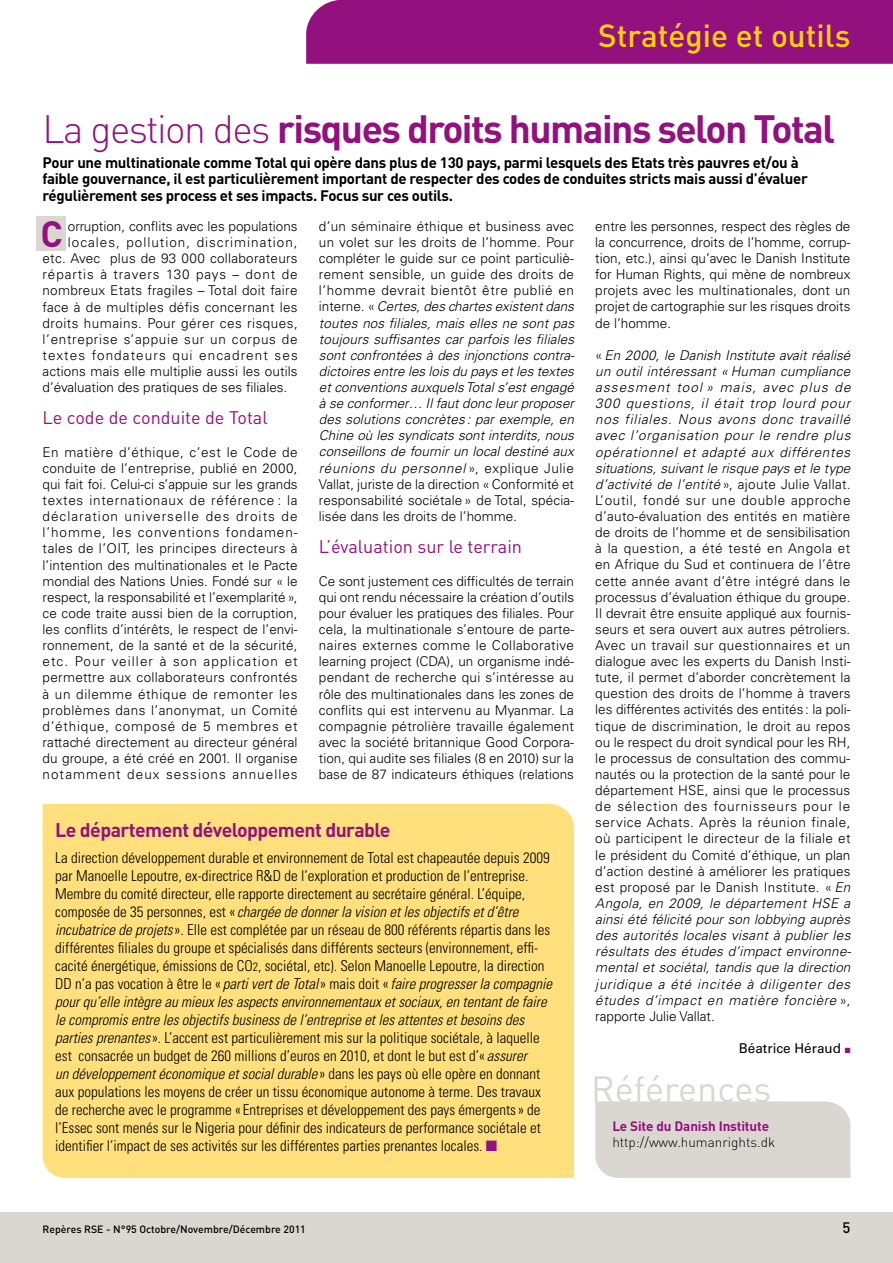
<style>
.page{position:relative;width:893px;height:1263px;background:#fff}
.page>*{position:absolute;margin:0;border:0;box-sizing:border-box;transform-origin:0 0}
.t1{font:700 39px "DIN";letter-spacing:-.04em;color:#93117e}
.t2{font:700 36.15px "DIN";color:#93117e}
.t3{font:36px "DIN";color:#dad7d0}
.t4{font:500 31.5px "DIN";color:#ffd400}
.t5{font:700 19.5px "DIN";letter-spacing:-.03em;color:#93117e}
.t6{font:18px "DIN";color:#93117e}
.t7{font:300 condensed 15px/18px "Univers LT Std";color:#000}
.t8{font:700 15px/16.5px "DIN";letter-spacing:-.02em;color:#000}
.t9{font:500 15px "DIN";color:#000}
.t10{font:300 13.5px/16px "Univers LT Std";letter-spacing:.02em;color:#000;text-align:justify}
.t11{font:italic 300 13.5px/16px "Univers LT Std";color:#000;text-align:justify}
.t12{font:300 13.5px "Univers LT Std";color:#000}
.t13{font:300 13.5px "Univers LT Std";letter-spacing:.075em;color:#000}
.t14{font:300 13.5px "Univers LT Std";letter-spacing:.05em;color:#000}
.t15{font:300 13.5px "Univers LT Std";letter-spacing:.08em;color:#000}
.t16{font:300 13.5px "Univers LT Std";letter-spacing:.07em;color:#000}
.t17{font:300 13.5px "DIN";color:#000}
.t18{font:700 13.5px "DIN";letter-spacing:-.01em;color:#93117e}
.t19{font:13.5px "Univers LT Std";color:#000}
.t20{font:500 10.5px "DIN";color:#000}
.s1{font-weight:300}
.s2{font-style:normal}
.s3{font-style:italic}
.s4{font-size:12px}
.s5{color:#93117e}
</style>
<div class="page">
<div style="left:0;top:1212px;width:893px;height:51px;background:#dad7d0"></div>
<div style="left:36px;top:217px;width:30px;height:34px;background:#dad7d0"></div>
<div style="left:306px;top:0;width:587px;height:64px;background:#93117e"></div>
<div style="left:595px;top:1101px;width:255px;height:77px;background:#dad7d0"></div>
<div style="left:43px;top:804px;width:531px;height:374px;background:#ffe07c"></div>
<h3 class="t4" style="left:598px;top:16px;width:254px">Stratégie et outils</h3>
<h1 class="t1" style="left:43px;top:103px;width:794px"><span class="s1">La gestion des</span> risques droits humains selon Total</h1>
<p class="t8" style="left:43px;top:154px;width:767px">Pour une multinationale comme Total qui opère dans plus de 130 pays, parmi lesquels des Etats très pauvres et/ou à faible gouvernance, il est particulièrement important de respecter des codes de conduites stricts mais aussi d’évaluer régulièrement ses process et ses impacts. Focus sur ces outils.</p>
<h2 class="t2" style="left:40px;top:210px;width:22px">C</h2>
<p class="t12" style="left:68px;top:218px;width:231px">orruption, conflits avec les populations</p>
<p class="t13" style="left:68px;top:234px;width:231px">locales, pollution, discrimination,</p>
<p class="t10" style="left:43px;top:250px;width:257px">etc. Avec plus de 93 000 collaborateurs</p>
<p class="t16" style="left:43px;top:266px;width:257px">répartis à travers 130 pays – dont de</p>
<p class="t10" style="left:43px;top:283px;width:256px">nombreux Etats fragiles – Total doit faire</p>
<p class="t10" style="left:43px;top:299px;width:257px">face à de multiples défis concernant les</p>
<p class="t10" style="left:43px;top:315px;width:257px">droits humains. Pour gérer ces risques,</p>
<p class="t14" style="left:43px;top:331px;width:257px">l’entreprise s’appuie sur un corpus de</p>
<p class="t15" style="left:43px;top:347px;width:257px">textes fondateurs qui encadrent ses</p>
<p class="t10" style="left:43px;top:363px;width:257px">actions mais elle multiplie aussi les outils</p>
<p class="t12" style="left:43px;top:379px;width:246px">d’évaluation des pratiques de ses filiales.</p>
<h3 class="t6" style="left:43px;top:407px;width:227px">Le code de conduite de Total</h3>
<p class="t10" style="left:43px;top:444px;width:257px">En matière d’éthique, c’est le Code de conduite de l’entreprise, publié en 2000, qui fait foi. Celui-ci s’appuie sur les grands textes internationaux de référence : la déclaration universelle des droits de l’homme, les conventions fondamen&shy;tales de l’OIT, les principes directeurs à l’intention des multinationales et le Pacte mondial des Nations Unies. Fondé sur « le respect, la responsabilité et l’exemplarité», ce code traite aussi bien de la corruption, les conflits d’intérêts, le respect de l’envi&shy;ronnement, de la santé et de la sécurité, etc. Pour veiller à son application et permettre aux collaborateurs confrontés à un dilemme éthique de remonter les problèmes dans l’anonymat, un Comité d’éthique, composé de 5 membres et rattaché directement au directeur général du groupe, a été créé en 2001. Il organise notamment deux sessions annuelles</p>
<p class="t11" style="left:319px;top:218px;width:257px"><span class="s2">d’un séminaire éthique et business avec un volet sur les droits de l’homme. Pour compléter le guide sur ce point particuliè&shy;rement sensible, un guide des droits de l’homme devrait bientôt être publié en interne. «</span>Certes, des chartes existent dans toutes nos filiales, mais elles ne sont pas toujours suffisantes car parfois les filiales sont confrontées à des injonctions contra&shy;dictoires entre les lois du pays et les textes et conventions auxquels Total s’est engagé à se conformer… Il faut donc leur proposer des solutions concrètes : par exemple, en Chine où les syndicats sont interdits, nous conseillons de fournir un local destiné aux réunions du personnel <span class="s2">», explique Julie Vallat, juriste de la direction «Conformité et responsabilité sociétale» de Total, spécia&shy;lisée dans les droits de l’homme.</span></p>
<h3 class="t6" style="left:319px;top:536px;width:205px">L’évaluation sur le terrain</h3>
<p class="t10" style="left:319px;top:573px;width:257px">Ce sont justement ces difficultés de terrain qui ont rendu nécessaire la création d’outils pour évaluer les pratiques des filiales. Pour cela, la multinationale s’entoure de parte&shy;naires externes comme le Collaborative learning project (CDA), un organisme indé&shy;pendant de recherche qui s’intéresse au rôle des multinationales dans les zones de conflits qui est intervenu au Myanmar. La compagnie pétrolière travaille également avec la société britannique Good Corpora&shy;tion, qui audite ses filiales (8 en 2010) sur la base de 87 indicateurs éthiques (relations</p>
<h3 class="t5" style="left:55px;top:817px;width:337px">Le département développement durable</h3>
<p class="t7" style="left:55px;top:849px;width:498px">La direction développement durable et environnement de Total est chapeautée depuis 2009 par Manoelle Lepoutre, ex-directrice R&amp;D de l’exploration et production de l’entreprise.<br>Membre du comité directeur, elle rapporte directement au secrétaire général. L’équipe, composée de 35 personnes, est «<span class="s3">chargée de donner la vision et les objectifs et d’être incubatrice de projets</span>». Elle est complétée par un réseau de 800 référents répartis dans les différentes filiales du groupe et spécialisés dans différents secteurs (environnement, effi&shy;cacité énergétique, émissions de CO<span class="s4">2</span>, sociétal, etc). Selon Manoelle Lepoutre, la direction DD n’a pas vocation à être le « <span class="s3">parti vert de Total</span>» mais doit «<span class="s3">faire progresser la compagnie pour qu’elle intègre au mieux les aspects environnementaux et sociaux, en tentant de faire le compromis entre les objectifs business de l’entreprise et les attentes et besoins des parties prenantes</span>». L’accent est particulièrement mis sur la politique sociétale, à laquelle est consacrée un budget de 260 millions d’euros en 2010, et dont le but est d’« <span class="s3">assurer<br>un développement économique et social durable</span> » dans les pays où elle opère en donnant aux populations les moyens de créer un tissu économique autonome à terme. Des travaux de recherche avec le programme « Entreprises et développement des pays émergents» de l’Essec sont menés sur le Nigeria pour définir des indicateurs de performance sociétale et identifier l’impact de ses activités sur les différentes parties prenantes locales. <span class="s5">■</span></p>
<p class="t10" style="left:595px;top:218px;width:257px">entre les personnes, respect des règles de la concurrence, droits de l’homme, corrup&shy;tion, etc.), ainsi qu’avec le Danish Institute for Human Rights, qui mène de nombreux projets avec les multinationales, dont un projet de cartographie sur les risques droits de l’homme.</p>
<p class="t10" style="left:595px;top:347px;width:257px">«<span class="s3">En 2000, le Danish Institute avait réalisé un outil intéressant « Human cumpliance assesment tool » mais, avec plus de 300 questions, il était trop lourd pour nos filiales. Nous avons donc travaillé avec l’organisation pour le rendre plus opérationnel et adapté aux différentes situations, suivant le risque pays et le type d’activité de l’entité</span> », ajoute Julie Vallat.<br>L’outil, fondé sur une double approche d’auto-évaluation des entités en matière de droits de l’homme et de sensibilisation à la question, a été testé en Angola et en Afrique du Sud et continuera de l’être cette année avant d’être intégré dans le processus d’évaluation éthique du groupe.<br>Il devrait être ensuite appliqué aux fournis&shy;seurs et sera ouvert aux autres pétroliers.<br>Avec un travail sur questionnaires et un dialogue avec les experts du Danish Insti&shy;tute, il permet d’aborder concrètement la question des droits de l’homme à travers les différentes activités des entités : la poli&shy;tique de discrimination, le droit au repos ou le respect du droit syndical pour les RH, le processus de consultation des commu&shy;nautés ou la protection de la santé pour le département HSE, ainsi que le processus de sélection des fournisseurs pour le service Achats. Après la réunion finale, où participent le directeur de la filiale et le président du Comité d’éthique, un plan d’action destiné à améliorer les pratiques est proposé par le Danish Institute. « <span class="s3">En Angola, en 2009, le département HSE a ainsi été félicité pour son lobbying auprès des autorités locales visant à publier les résultats des études d’impact environne&shy;mental et sociétal, tandis que la direction juridique a été incitée à diligenter des études d’impact en matière foncière</span> », rapporte Julie Vallat.</p>
<p class="t19" style="left:739px;top:1040px;width:113px">Béatrice Héraud <span class="s5">■</span></p>
<h3 class="t3" style="left:591px;top:1066px;width:182px">Références</h3>
<p class="t18" style="left:612px;top:1117px;width:158px">Le Site du Danish I nstitute</p>
<p class="t17" style="left:612px;top:1134px;width:164px">http://www.humanrights.dk</p>
<p class="t20" style="left:43px;top:1222px;width:265px">Repères RSE - N°95 Octobre/Novembre/Décembre 2011</p>
<p class="t9" style="left:842px;top:1218px;width:9px">5</p>
</div>
